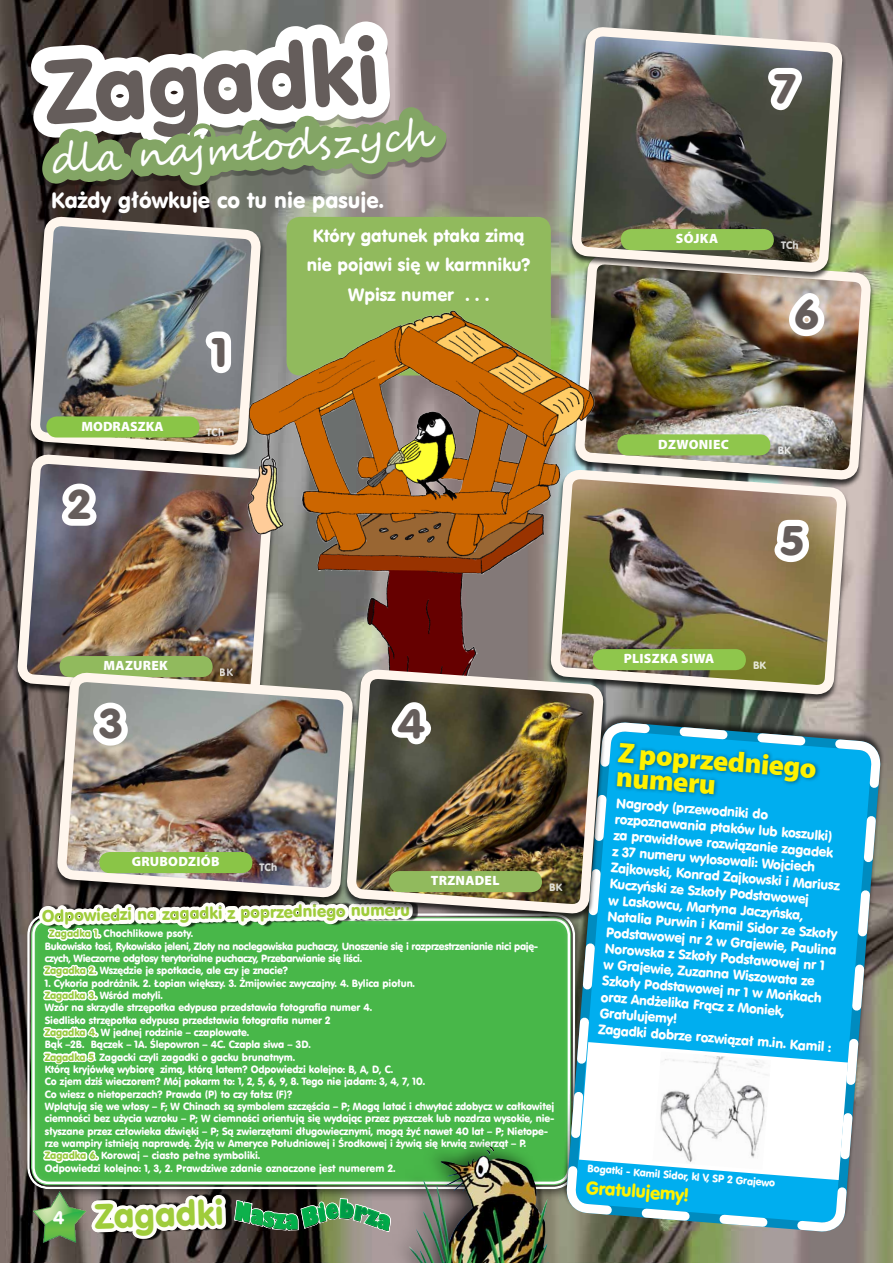
<style>
.page{position:relative;width:893px;height:1263px;background:#fff}
.page>*{position:absolute;margin:0;border:0;box-sizing:border-box;transform-origin:0 0}
.t1{font:90px "VAG Rounded EU";color:#655d5b}
.t2{font:40.5px "Segoe Script";color:#fff}
.t3{font:40.35px "VAG Rounded EU";color:#655d5b;scale:1.09 1}
.t4{font:34.65px "VAG Rounded EU";color:#9fcc3b}
.t5{font:900 28.5px/23.5px "Myriad Pro";color:#fff200}
.t6{font:21.75px "VAG Rounded EU";color:#fff}
.t7{font:18px "VAG Rounded EU";color:#fff200}
.t8{font:18px "VAG Rounded EU";color:#fff}
.t9{font:17.7px/29.5px "VAG Rounded EU";color:#fff;text-align:center}
.t10{font:16.5px "VAG Rounded EU";color:#9fcc3b}
.t11{font:13.5px/16.2px "VAG Rounded EU";color:#fff}
.t12{font:900 13.5px "Myriad Pro";letter-spacing:.02em;color:#fff}
.t13{font:900 13.5px "Myriad Pro";color:#fff}
.t14{font:10.5px "VAG Rounded EU";letter-spacing:.005em;color:#fff}
.t15{font:10.2px/12.3px "VAG Rounded EU";letter-spacing:-.01em;color:#fff}
.t16{font:10.2px/12.3px "VAG Rounded EU";letter-spacing:-.03em;color:#fff}
.s1{color:#97c93d}
</style>
<div class="page">
<img style="left:0;top:0;width:893px;height:1263px">
<svg style="left:441px;top:0;width:23px;height:217px;background:#8c7f7e"></svg>
<div style="left:0;top:883px;width:604px;height:336px;background:#fff;opacity:.75"></div>
<svg style="left:562px;top:535px;width:323px;height:728px;background:#60969f"></svg>
<img style="left:441px;top:1148px;width:107px;height:115px">
<svg style="left:551px;top:238px;width:300px;height:552px;background:#3294b6"></svg>
<img style="left:608px;top:24px;width:268px;height:687px">
<img style="left:567px;top:0;width:280px;height:505px">
<div style="left:621px;top:229px;width:153px;height:21px;background:#92c653;border-radius:10px"></div>
<svg style="left:763px;top:513px;width:56px;height:59px"></svg>
<svg style="left:779px;top:282px;width:56px;height:65px"></svg>
<svg style="left:760px;top:62px;width:52px;height:59px"></svg>
<div style="left:287px;top:217px;width:264px;height:158px;background:#91ba5d;border-radius:13px"></div>
<img style="left:441px;top:303px;width:162px;height:132px">
<img style="left:441px;top:435px;width:167px;height:713px">
<div style="left:389px;top:871px;width:153px;height:21px;background:#91ba5d;border-radius:10px"></div>
<svg style="left:565px;top:790px;width:317px;height:390px"></svg>
<img style="left:652px;top:1051px;width:119px;height:119px">
<img style="left:11px;top:0;width:430px;height:1263px">
<h1 class="t1" style="left:42px;top:40px;width:337px;rotate:-4deg">Zagadki</h1>
<h2 class="t2" style="left:48px;top:129px;width:382px;rotate:-4deg">dla najmłodszych</h2>
<h3 class="t6" style="left:51px;top:187px;width:334px">Każdy główkuje co tu nie pasuje.</h3>
<h3 class="t13" style="left:81px;top:417px;width:84px">MODRASZKA</h3>
<h3 class="t3" style="left:68px;top:481px;width:23px">2</h3>
<h3 class="t3" style="left:213px;top:328px;width:16px">1</h3>
<p class="t14" style="left:207px;top:426px;width:19px">TCh</p>
<h3 class="t9" style="left:307px;top:221px;width:225px">Który gatunek ptaka zimą nie pojawi się w karmniku?<br>Wpisz numer . . .</h3>
<h3 class="t3" style="left:775px;top:64px;width:20px">7</h3>
<h3 class="t12" style="left:676px;top:230px;width:44px">SÓJKA</h3>
<h3 class="t12" style="left:658px;top:435px;width:72px">DZWONIEC</h3>
<p class="t14" style="left:781px;top:238px;width:19px">TCh</p>
<h3 class="t3" style="left:794px;top:290px;width:24px">6</h3>
<p class="t14" style="left:778px;top:444px;width:14px">BK</p>
<h3 class="t3" style="left:781px;top:516px;width:22px">5</h3>
<h3 class="t12" style="left:624px;top:650px;width:30px">PLISZKA</h3>
<h3 class="t12" style="left:681px;top:650px;width:35px">SIWA</h3>
<h3 class="t12" style="left:133px;top:657px;width:35px">UREK</h3>
<p class="t14" style="left:753px;top:658px;width:14px">BK</p>
<h3 class="t12" style="left:104px;top:657px;width:11px">MAZ</h3>
<p class="t14" style="left:220px;top:665px;width:14px">BK</p>
<h3 class="t3" style="left:99px;top:700px;width:23px">3</h3>
<h3 class="t3" style="left:398px;top:699px;width:27px">4</h3>
<h3 class="t12" style="left:132px;top:853px;width:47px">GRUBODZ</h3>
<h3 class="t12" style="left:196px;top:853px;width:25px">IÓB</h3>
<p class="t14" style="left:260px;top:861px;width:19px">TCh</p>
<h3 class="t10" style="left:42px;top:906px;width:369px;rotate:-1deg">Odpowiedzi na zagadki z poprzedniego numeru</h3>
<h3 class="t12" style="left:431px;top:872px;width:70px">TRZNADEL</h3>
<p class="t14" style="left:549px;top:880px;width:14px">BK</p>
<p class="t16" style="left:45px;top:928px;width:495px;text-indent:5px"><span class="s1">Zagadka 1.</span> Chochlikowe psoty.<br>Bukowisko łosi, Rykowisko jeleni, Zloty na noclegowiska puchaczy, Unoszenie się i rozprzestrzenianie nici paję&shy;czych, Wieczorne odgłosy terytorialne puchaczy, Przebarwianie się liści.<br><span class="s1">Zagadka 2.</span> Wszędzie je spotkacie, ale czy je znacie?</p>
<p class="t15" style="left:45px;top:977px;width:511px">1. Cykoria podróżnik. 2. Łopian większy. 3. Żmijowiec zwyczajny. 4. Bylica piołun.<br><span class="s1">Zagadka 3.</span> Wśród motyli.<br>Wzór na skrzydle strzępotka edypusa przedstawia fotografia numer 4.<br>Siedlisko strzępotka edypusa przedstawia fotografia numer 2<br><span class="s1">Zagadka 4.</span> W jednej rodzinie – czaplowate.<br>Bąk –2B. Bączek – 1A. Ślepowron – 4C. Czapla siwa – 3D.<br><span class="s1">Zagadka 5</span>. Zagacki czyli zagadki o gacku brunatnym.<br>Którą kryjówkę wybiorę zimą, którą latem? Odpowiedzi kolejno: B, A, D, C.<br>Co zjem dziś wieczorem? Mój pokarm to: 1, 2, 5, 6, 9, 8. Tego nie jadam: 3, 4, 7, 10.<br>Co wiesz o nietoperzach? Prawda (P) to czy fałsz (F)?<br>Wplątują się we włosy – F; W Chinach są symbolem szczęścia – P; Mogą latać i chwytać zdobycz w całkowitej ciemności bez użycia wzroku – P; W ciemności orientują się wydając przez pyszczek lub nozdrza wysokie, nie&shy;słyszane przez człowieka dźwięki – P; Są zwierzętami długowiecznymi, mogą żyć nawet 40 lat – P; Nietope&shy;rze wampiry istnieją naprawdę. Żyją w Ameryce Południowej i Środkowej i żywią się krwią zwierząt – P.<br><span class="s1">Zagadka 6.</span> Korowaj – ciasto pełne symboliki.<br>Odpowiedzi kolejno: 1, 3, 2. Prawdziwe zdanie oznaczone jest numerem 2.</p>
<h3 class="t8" style="left:53px;top:1207px;width:13px">4</h3>
<h3 class="t4" style="left:94px;top:1196px;width:130px;rotate:-2deg">Zagadki</h3>
<h3 class="t5" style="left:619px;top:741px;width:201px;rotate:4deg">Z POPRZEDNIEGO<br>NUMERU</h3>
<p class="t11" style="left:615px;top:796px;width:235px;rotate:4deg">Nagrody (przewodniki do rozpoznawania ptaków lub koszulki) za prawidłowe rozwiązanie zagadek<br>z 37 numeru wylosowali: Wojciech<br>Zajkowski, Konrad Zajkowski i Mariusz<br>Kuczyński ze Szkoły Podstawowej<br>w Laskowcu, Martyna Jaczyńska,<br>Natalia Purwin i Kamil Sidor ze Szkoły<br>Podstawowej nr 2 w Grajewie, Paulina<br>Norowska z Szkoły Podstawowej nr 1 w Grajewie, Zuzanna Wiszowata ze<br>Szkoły Podstawowej nr 1 w Mońkach oraz Andżelika Frącz z Moniek,<br>Gratulujemy!<br>Zagadki dobrze rozwiązał m.in. Kamil :</p>
<p class="t14" style="left:588px;top:1163px;width:190px;rotate:4deg">Bogatki - Kamil Sidor, kl V, SP 2 Grajewo</p>
<h3 class="t7" style="left:587px;top:1177px;width:105px;rotate:4deg">Gratulujemy!</h3>
</div>
